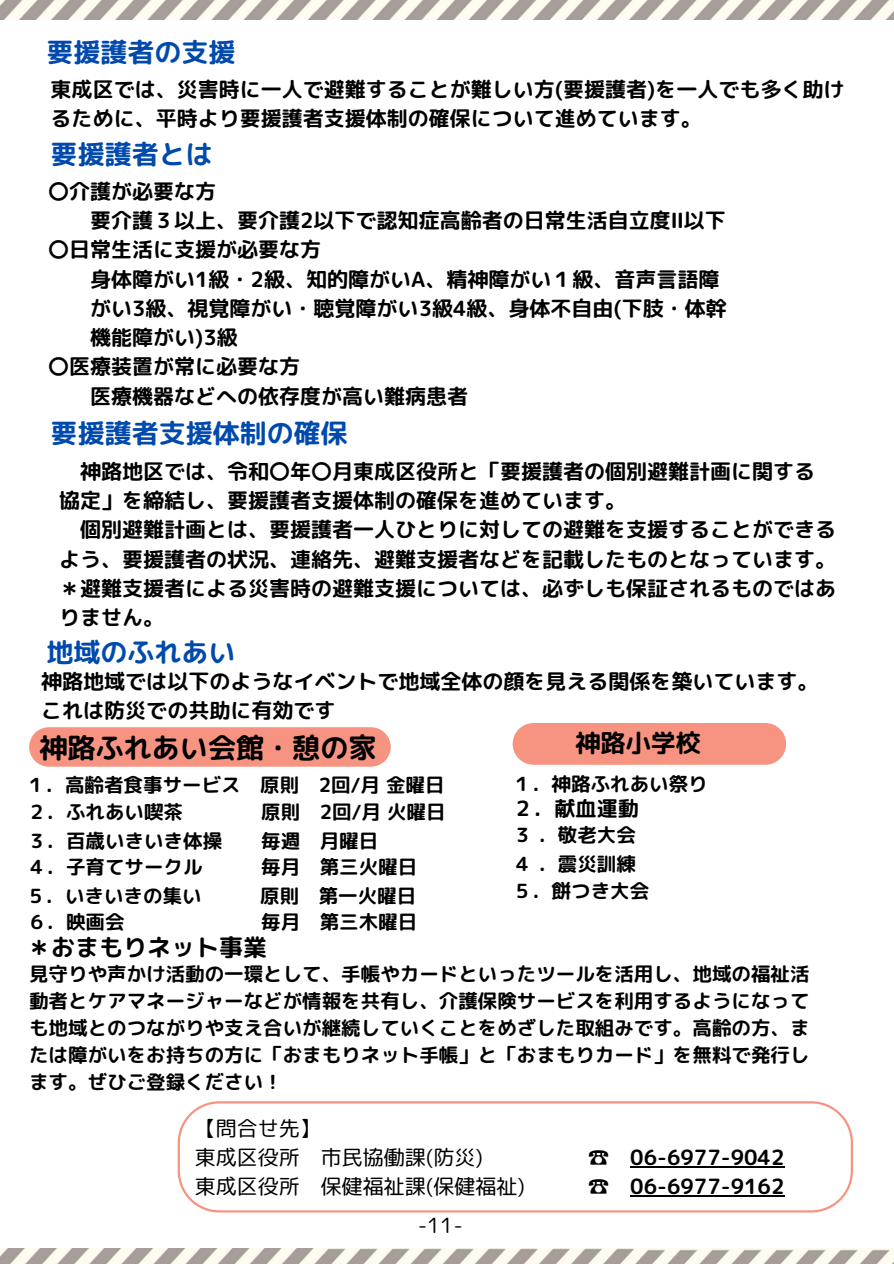
<style>
.page{position:relative;width:894px;height:1264px;background:#fff}
.page>*{position:absolute;margin:0;border:0;box-sizing:border-box;transform-origin:0 0}
.t1{font:28.05px "rounded mplus 1 p bold";color:#000}
.t2{font:27px "rounded mplus 1 p bold";color:#004aad}
.t3{font:25.05px "rounded mplus 1 p bold";color:#000}
.t4{font:24px "rounded mplus 1 p bold";color:#000}
.t5{font:21px/29.2px "rounded mplus 1 p bold";color:#000}
.t6{font:21px "rounded mplus 1 p regular";color:#000}
.t7{font:19.5px/27px "rounded mplus 1 p bold";color:#000;text-align:justify}
.s1{font-family:"Noto Sans CJ Ksc"}
</style>
<div class="page">
<img style="left:0;top:0;width:893px;height:19px">
<img style="left:0;top:1248px;width:892px;height:15px">
<svg style="left:178px;top:1101px;width:674px;height:111px"></svg>
<hr style="left:630px;top:1166px;width:154px;height:1px;background:#000">
<hr style="left:630px;top:1195px;width:154px;height:1px;background:#000">
<div style="left:29px;top:727px;width:361px;height:39px;background:#f79481"></div>
<div style="left:512px;top:723px;width:274px;height:41px;background:#f79481;border-radius:21px"></div>
<h1 class="t2" style="left:46px;top:33px;width:190px">要援護者の支援</h1>
<h3 class="t5" style="left:51px;top:74px;width:795px">東成区では、災害時に一人で避難することが難しい方(要援護者)を一人でも多く助けるために、平時より要援護者支援体制の確保について進めています。</h3>
<h4 class="t2" style="left:51px;top:135px;width:163px">要援護者とは</h4>
<h4 class="t5" style="left:48px;top:176px;width:169px">〇介護が必要な方</h4>
<h4 class="t5" style="left:90px;top:205px;width:637px">要介護３以上、要介護2以下で認知症高齢者の日常生活自立度Ⅱ以下</h4>
<h4 class="t5" style="left:48px;top:235px;width:274px">〇日常生活に支援が必要な方</h4>
<h4 class="t5" style="left:90px;top:264px;width:630px">身体障がい1級・2級、知的障がいA、精神障がい１級、音声言語障</h4>
<h4 class="t5" style="left:90px;top:293px;width:638px">がい3級、視覚障がい・聴覚障がい3級4級、身体不自由(下肢・体幹</h4>
<h4 class="t5" style="left:90px;top:322px;width:149px">機能障がい)3級</h4>
<h4 class="t5" style="left:48px;top:352px;width:253px">〇医療装置が常に必要な方</h4>
<h4 class="t5" style="left:90px;top:381px;width:379px">医療機器などへの依存度が高い難病患者</h4>
<h1 class="t2" style="left:51px;top:414px;width:298px">要援護者支援体制の確保</h1>
<p class="t5" style="left:80px;top:456px;width:736px">神路地区では、令和〇年〇月東成区役所と「要援護者の個別避難計画に関する</p>
<p class="t5" style="left:59px;top:485px;width:568px">協定」を締結し、要援護者支援体制の確保を進めています。</p>
<p class="t5" style="left:80px;top:515px;width:757px">個別避難計画とは、要援護者一人ひとりに対しての避難を支援することができる</p>
<p class="t5" style="left:59px;top:544px;width:778px">よう、要援護者の状況、連絡先、避難支援者などを記載したものとなっています。</p>
<p class="t5" style="left:59px;top:573px;width:778px">＊避難支援者による災害時の避難支援については、必ずしも保証されるものではあ</p>
<p class="t5" style="left:59px;top:602px;width:106px">りません。</p>
<p class="t2" style="left:46px;top:633px;width:190px">地域のふれあい</p>
<h2 class="t5" style="left:41px;top:666px;width:778px">神路地域では以下のようなイベントで地域全体の顔を見える関係を築いています。これは防災での共助に有効です</h2>
<h4 class="t1" style="left:40px;top:728px;width:338px">神路ふれあい会館・憩の家</h4>
<h4 class="t3" style="left:575px;top:725px;width:127px">神路小学校</h4>
<h4 class="t7" style="left:512px;top:770px;width:196px">１．神路ふれあい祭り</h4>
<h4 class="t5" style="left:512px;top:793px;width:127px">２．献血運動</h4>
<h4 class="t7" style="left:513px;top:849px;width:124px">４．震災訓練</h4>
<h4 class="t7" style="left:512px;top:877px;width:138px">５．餅つき大会</h4>
<h4 class="t7" style="left:26px;top:771px;width:420px">１．高齢者食事サービス 原則 2回/月金曜日</h4>
<h4 class="t7" style="left:27px;top:798px;width:157px">２．ふれあい喫茶</h4>
<h4 class="t7" style="left:261px;top:798px;width:186px">原則 2回/月火曜日</h4>
<h4 class="t7" style="left:27px;top:826px;width:196px">３．百歳いきいき体操</h4>
<h4 class="t7" style="left:261px;top:826px;width:118px">毎週 月曜日</h4>
<h4 class="t7" style="left:27px;top:853px;width:177px">４．子育てサークル</h4>
<h4 class="t7" style="left:261px;top:853px;width:157px">毎月 第三火曜日</h4>
<h2 class="t7" style="left:26px;top:881px;width:177px">５．いきいきの集い</h2>
<h2 class="t7" style="left:260px;top:881px;width:157px">原則 第一火曜日</h2>
<h4 class="t7" style="left:27px;top:908px;width:99px">６．映画会</h4>
<h4 class="t7" style="left:261px;top:908px;width:157px">毎月 第三木曜日</h4>
<p class="t4" style="left:27px;top:930px;width:241px">＊おまもりネット事業</p>
<p class="t7" style="left:29px;top:960px;width:781px">見守りや声かけ活動の一環として、手帳やカードといったツールを活用し、地域の福祉活動者とケアマネージャーなどが情報を共有し、介護保険サービスを利用するようになっても地域とのつながりや支え合いが継続していくことをめざした取組みです。高齢の方、または障がいをお持ちの方に「おまもりネット手帳」と「おまもりカード」を無料で発行します。ぜひご登録ください！</p>
<h4 class="t7" style="left:513px;top:821px;width:124px">３．敬老大会</h4>
<h1 class="t6" style="left:195px;top:1113px;width:127px">【問合せ先】</h1>
<h4 class="t6" style="left:195px;top:1142px;width:290px">東成区役所 市民協働課(防災)</h4>
<h4 class="t5" style="left:588px;top:1142px;width:198px"><span class="s1">☎</span> 06-6977-9042</h4>
<h1 class="t6" style="left:195px;top:1171px;width:332px">東成区役所 保健福祉課(保健福祉)</h1>
<h1 class="t5" style="left:588px;top:1171px;width:198px"><span class="s1">☎</span> 06-6977-9162</h1>
<h1 class="t6" style="left:417px;top:1210px;width:47px">-11-</h1>
</div>
